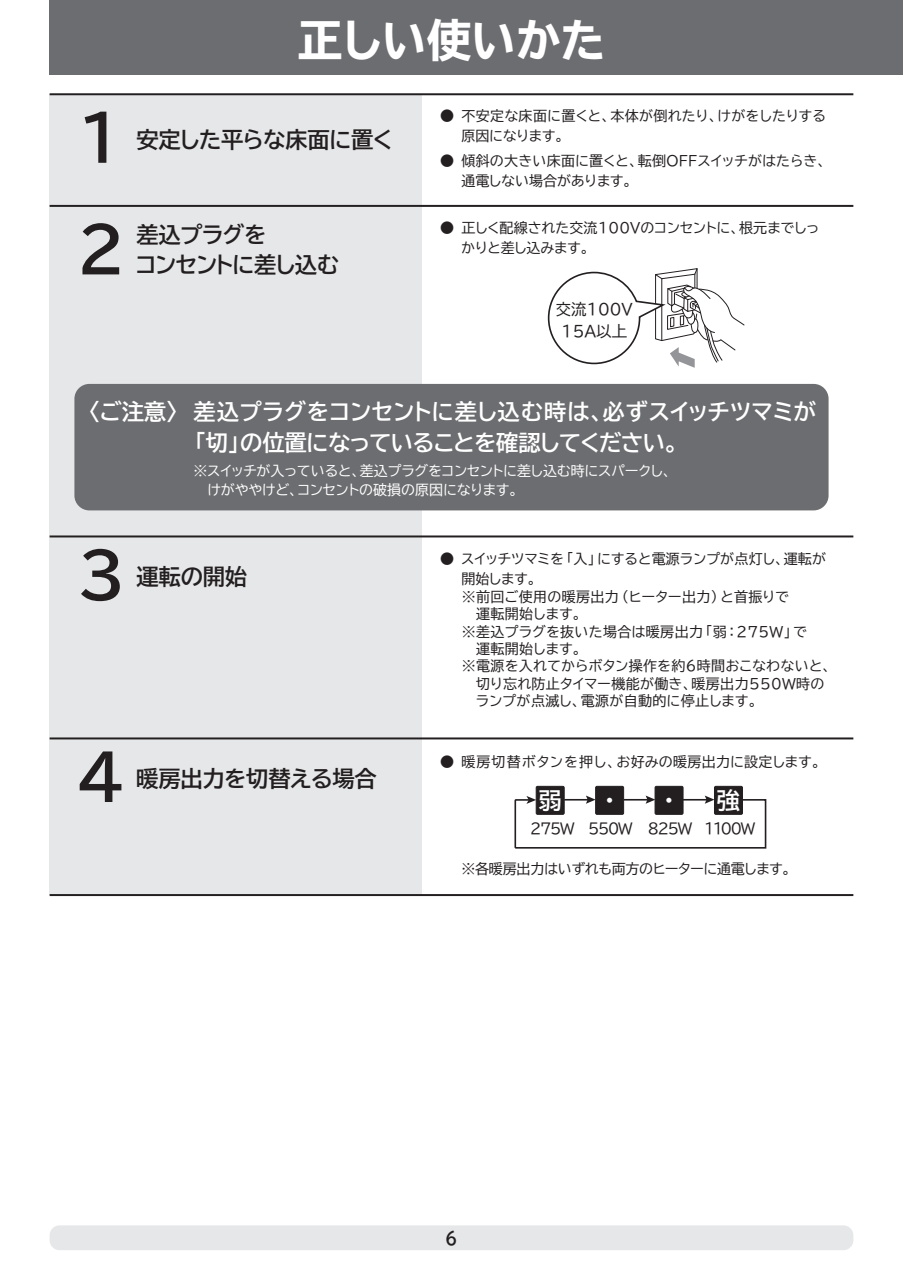
<style>
.page{position:relative;width:903px;height:1275px;background:#fff}
.page>*{position:absolute;margin:0;border:0;box-sizing:border-box;transform-origin:0 0}
.t1{font:700 61.95px "TBUD Go Std";color:#231f20}
.t2{font:700 expanded 44.62px "TBUD Go Std";color:#fff}
.t3{font:700 23.1px "TBUD Go Std";color:#fff}
.t4{font:700 22.4px/31px "TBUD Go Std";letter-spacing:-.025em;color:#fff}
.t5{font:700 22.4px "TBUD Go Std";letter-spacing:-.02em;color:#231f20}
.t6{font:700 22.4px "TBUD Go Std";letter-spacing:-.09em;color:#231f20}
.t7{font:700 17.5px "TBUD Go Std";color:#231f20;scale:.9 1}
.t8{font:15.4px/21.9px "TBUD Go Std";color:#231f20;text-align:center}
.t9{font:14.7px "TBUD Go Std";letter-spacing:-.08em;color:#231f20}
.t10{font:14px/17.3px "TBUD Go Std";color:#231f20}
.t11{font:14px/19.8px "TBUD Go Std";letter-spacing:-.045em;color:#fff}
.t12{font:14px/19.8px "TBUD Go Std";letter-spacing:-.045em;color:#231f20}
.t13{font:14px "TBUD Go Std";letter-spacing:-.02em;color:#231f20}
.t14{font:14px "TBUD Go Std";letter-spacing:.02em;color:#231f20}
.t15{font:14px "TBUD Go Std";letter-spacing:-.03em;color:#231f20}
.t16{font:14px "TBUD Go Std";letter-spacing:-.055em;color:#231f20}
</style>
<div class="page">
<div style="left:50px;top:94px;width:372px;height:801px;background:#e6e7e9"></div>
<div style="left:50px;top:0;width:853px;height:74px;background:#6c6d70"></div>
<div style="left:50px;top:1225px;width:803px;height:25px;background:#e6e7e9;border-radius:10px"></div>
<hr style="left:50px;top:93px;width:803px;height:2px;background:#231f20">
<hr style="left:50px;top:535px;width:803px;height:2px;background:#231f20">
<hr style="left:50px;top:205px;width:803px;height:2px;background:#231f20">
<hr style="left:50px;top:737px;width:803px;height:2px;background:#231f20">
<hr style="left:50px;top:894px;width:803px;height:2px;background:#231f20">
<svg style="left:547px;top:268px;width:198px;height:100px"></svg>
<div style="left:74px;top:384px;width:754px;height:126px;background:#6c6d70;border-radius:15px"></div>
<svg style="left:514px;top:795px;width:253px;height:54px"></svg>
<div style="left:536px;top:786px;width:28px;height:28px;background:#231f20"></div>
<div style="left:536px;top:786px;width:28px;height:29px;border:1px solid #231f20"></div>
<div style="left:596px;top:786px;width:28px;height:28px;background:#231f20"></div>
<div style="left:595px;top:786px;width:29px;height:29px;border:1px solid #231f20"></div>
<div style="left:655px;top:786px;width:28px;height:28px;background:#231f20"></div>
<div style="left:655px;top:786px;width:28px;height:29px;border:1px solid #231f20"></div>
<div style="left:714px;top:786px;width:28px;height:28px;background:#231f20"></div>
<div style="left:714px;top:786px;width:29px;height:29px;border:1px solid #231f20"></div>
<p class="t2" style="left:298px;top:16px;width:309px">正しい使いかた</p>
<p class="t1" style="left:77px;top:87px;width:50px">1</p>
<p class="t10" style="left:440px;top:107px;width:15px">●</p>
<p class="t5" style="left:136px;top:121px;width:260px">安定した平らな床面に置く</p>
<p class="t10" style="left:440px;top:152px;width:15px">●</p>
<p class="t10" style="left:461px;top:106px;width:366px;line-height:19.8px">不安定な床面に置くと、本体が倒れたり、けがをしたりする原因になります。</p>
<p class="t10" style="left:461px;top:151px;width:372px;line-height:19.8px">傾斜の大きい床面に置くと、転倒OFFスイッチがはたらき、通電しない場合があります。</p>
<p class="t1" style="left:77px;top:199px;width:50px">2</p>
<p class="t13" style="left:440px;top:216px;width:381px">● 正しく配線された交流100Vのコンセントに、根元までしっ</p>
<p class="t5" style="left:136px;top:216px;width:132px">差込プラグを</p>
<p class="t16" style="left:461px;top:236px;width:135px">かりと差し込みます。</p>
<p class="t6" style="left:135px;top:246px;width:206px">コンセントに差し込む</p>
<p class="t8" style="left:556px;top:298px;width:79px">交流100V<br>15A以上</p>
<p class="t4" style="left:184px;top:396px;width:634px;text-indent:-105px">〈ご注意〉差込プラグをコンセントに差し込む時は、必ずスイッチツマミが「切」の位置になっていることを確認してください。</p>
<p class="t11" style="left:193px;top:460px;width:485px">※スイッチが入っていると、差込プラグをコンセントに差し込む時にスパークし、　けがややけど、コンセントの破損の原因になります。</p>
<p class="t1" style="left:77px;top:525px;width:50px">3</p>
<p class="t5" style="left:136px;top:558px;width:112px">運転の開始</p>
<p class="t1" style="left:77px;top:727px;width:50px">4</p>
<p class="t5" style="left:136px;top:760px;width:242px">暖房出力を切替える場合</p>
<p class="t10" style="left:440px;top:550px;width:15px">●</p>
<p class="t12" style="left:461px;top:548px;width:367px">スイッチツマミを「入」にすると電源ランプが点灯し、運転が開始します。</p>
<p class="t10" style="left:462px;top:588px;width:376px">※前回ご使用の暖房出力（ヒーター出力）と首振りで<br>　運転開始します。<br>※差込プラグを抜いた場合は暖房出力「弱：275W」で<br>　運転開始します。<br>※電源を入れてからボタン操作を約6時間おこなわないと、　切り忘れ防止タイマー機能が働き、暖房出力550W時の　ランプが点滅し、電源が自動的に停止します。</p>
<p class="t14" style="left:440px;top:750px;width:387px">● 暖房切替ボタンを押し、お好みの暖房出力に設定します。</p>
<p class="t3" style="left:539px;top:782px;width:25px">弱</p>
<p class="t3" style="left:598px;top:782px;width:25px">・</p>
<p class="t3" style="left:657px;top:782px;width:25px">・</p>
<p class="t3" style="left:717px;top:782px;width:25px">強</p>
<p class="t9" style="left:530px;top:816px;width:227px">275W 550W 825W 1100W</p>
<p class="t15" style="left:461px;top:857px;width:337px">※各暖房出力はいずれも両方のヒーターに通電します。</p>
<p class="t7" style="left:445px;top:1224px;width:15px">6</p>
</div>
